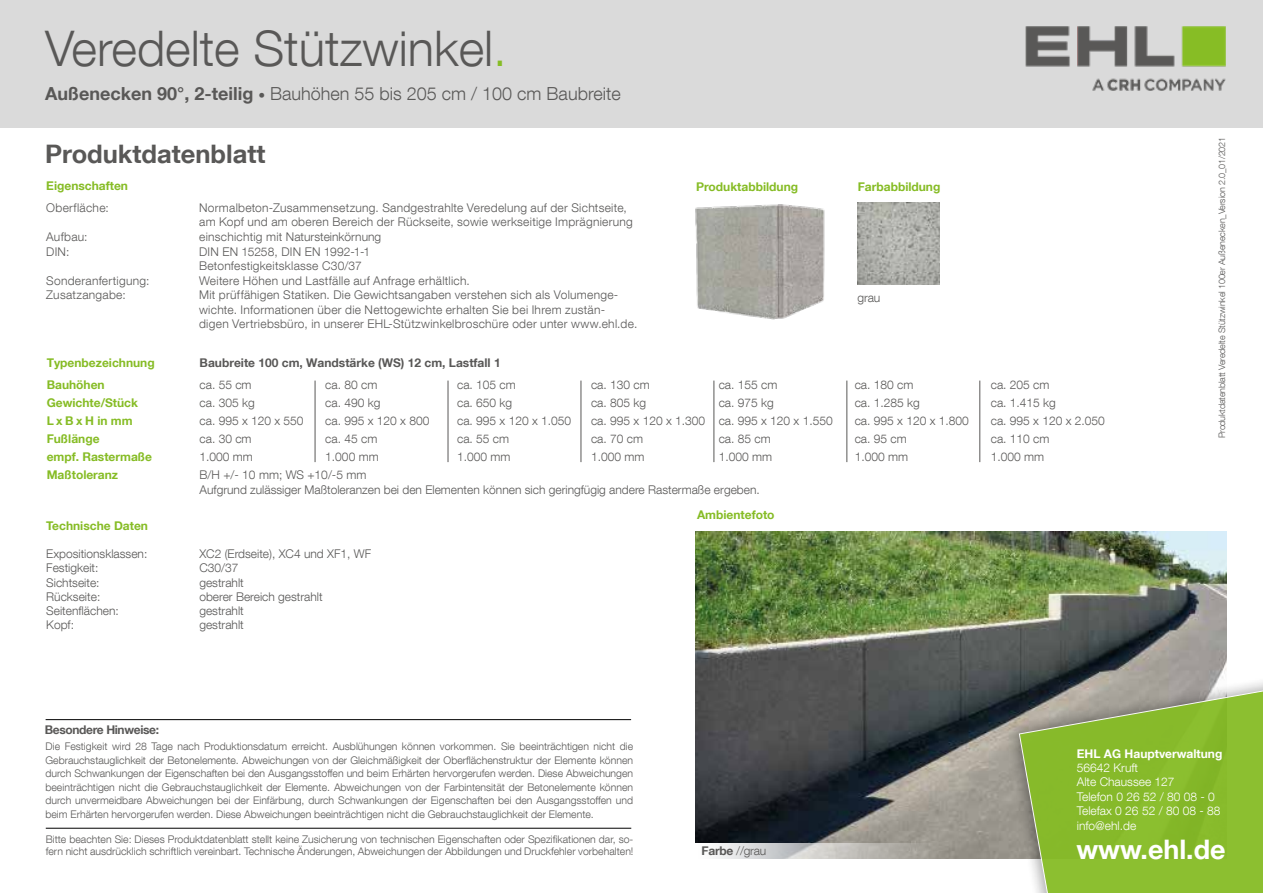
<style>
.page{position:relative;width:1263px;height:893px;background:#fff}
.page>*{position:absolute;margin:0;border:0;box-sizing:border-box;transform-origin:0 0}
.t1{font:300 49.05px "Helvetica Neue LT Com";color:#595857}
.t2{font:700 26.85px "Helvetica Neue LT Com";color:#fff}
.t3{font:700 25.5px "Helvetica Neue LT Com";color:#595857}
.t4{font:300 18px "Helvetica Neue LT Com";color:#595857}
.t5{font:300 12px/18px "Helvetica Neue LT Com";color:#595857}
.t6{font:300 12px/14.5px "Helvetica Neue LT Com";letter-spacing:.025em;color:#595857}
.t7{font:700 12px/18px "Helvetica Neue LT Com";color:#86bc25}
.t8{font:300 12px/14.4px "Helvetica Neue LT Com";color:#fff}
.t9{font:700 12px "Helvetica Neue LT Com";color:#595857}
.t10{font:700 12px "Helvetica Neue LT Com";color:#fff}
.t11{font:700 12px "Helvetica Neue LT Com";letter-spacing:-.03em;color:#595857}
.t12{font:300 12px/14.5px "Helvetica Neue LT Com";letter-spacing:.02em;color:#595857}
.t13{font:300 10.5px/13.5px "Helvetica Neue LT Com";color:#595857;text-align:justify}
.t14{font:300 9px "Helvetica Neue LT Com";letter-spacing:-.02em;color:#595857}
.s1{color:#86bc25}
.s2{font-weight:700}
.s3{font-size:13.5px}
</style>
<div class="page">
<img style="left:695px;top:531px;width:531px;height:327px">
<svg style="left:695px;top:843px;width:241px;height:15px;background:#c9c9c6"></svg>
<div style="left:0;top:0;width:1263px;height:128px;background:#dadada"></div>
<div style="left:1003px;top:671px;width:260px;height:222px;background:#000;opacity:.35"></div>
<svg style="left:1018px;top:684px;width:245px;height:209px;background:#8db640"></svg>
<img style="left:858px;top:203px;width:81px;height:82px">
<img style="left:1026px;top:26px;width:199px;height:65px">
<hr style="left:581px;top:381px;width:1px;height:81px;background:#595857">
<hr style="left:979px;top:381px;width:1px;height:81px;background:#595857">
<hr style="left:846px;top:381px;width:1px;height:81px;background:#595857">
<hr style="left:713px;top:381px;width:1px;height:81px;background:#595857">
<hr style="left:315px;top:381px;width:1px;height:81px;background:#595857">
<hr style="left:448px;top:381px;width:1px;height:81px;background:#595857">
<img style="left:695px;top:204px;width:130px;height:116px">
<hr style="left:46px;top:719px;width:585px;height:1px;background:#000">
<hr style="left:46px;top:828px;width:585px;height:1px;background:#000">
<h1 class="t1" style="left:45px;top:19px;width:463px">Veredelte Stützwinkel<span class="s1">.</span></h1>
<h3 class="t4" style="left:45px;top:83px;width:577px"><span class="s2">Außenecken 90°, 2-teilig</span> <span class="s3">•</span> Bauhöhen 55 bis 205 cm / 100 cm Baubreite</h3>
<h3 class="t3" style="left:45px;top:138px;width:222px">Produktdatenblatt</h3>
<p class="t7" style="left:46px;top:177px;width:83px">Eigenschaften</p>
<p class="t6" style="left:46px;top:200px;width:64px">Oberfläche:</p>
<p class="t12" style="left:46px;top:229px;width:43px">Aufbau:<br>DIN:</p>
<p class="t6" style="left:46px;top:273px;width:105px">Sonderanfertigung:<br>Zusatzangabe:</p>
<p class="t6" style="left:199px;top:200px;width:440px">Normalbeton-Zusammensetzung. Sandgestrahlte Veredelung auf der Sichtseite, am Kopf und am oberen Bereich der Rückseite, sowie werkseitige Imprägnierung einschichtig mit Natursteinkörnung<br>DIN EN 15258, DIN EN 1992-1-1<br>Betonfestigkeitsklasse C30/37<br>Weitere Höhen und Lastfälle auf Anfrage erhältlich.<br>Mit prüffähigen Statiken. Die Gewichtsangaben verstehen sich als Volumenge&shy;wichte. Informationen über die Nettogewichte erhalten Sie bei Ihrem zustän&shy;digen Vertriebsbüro, in unserer EHL-Stützwinkelbroschüre oder unter www.ehl.de.</p>
<p class="t7" style="left:47px;top:353px;width:110px">Typenbezeichnung</p>
<p class="t9" style="left:200px;top:355px;width:303px">Baubreite 100 cm, Wandstärke (WS) 12 cm, Lastfall 1</p>
<p class="t7" style="left:696px;top:177px;width:103px">Produktabbildung</p>
<p class="t7" style="left:858px;top:177px;width:84px">Farbabbildung</p>
<p class="t5" style="left:858px;top:288px;width:24px">grau</p>
<p class="t7" style="left:47px;top:375px;width:107px">Bauhöhen<br>Gewichte/Stück<br>LxBxH in mm<br>Fußlänge<br>empf. Rastermaße<br>Maßtoleranz</p>
<p class="t5" style="left:200px;top:376px;width:106px">ca. 55 cm<br>ca. 305 kg<br>ca. 995 x 120 x 550 ca. 30 cm<br>1.000 mm</p>
<p class="t5" style="left:325px;top:376px;width:106px">ca. 80 cm<br>ca. 490 kg<br>ca. 995 x 120 x 800 ca. 45 cm<br>1.000 mm</p>
<p class="t5" style="left:457px;top:376px;width:116px">ca. 105 cm<br>ca. 650 kg<br>ca. 995 x 120 x 1.050 ca. 55 cm<br>1.000 mm</p>
<p class="t5" style="left:991px;top:376px;width:116px">ca. 205 cm<br>ca. 1.415 kg<br>ca. 995 x 120 x 2.050 ca. 110 cm<br>1.000 mm</p>
<p class="t5" style="left:591px;top:376px;width:116px">ca. 130 cm<br>ca. 805 kg<br>ca. 995 x 120 x 1.300 ca. 70 cm<br>1.000 mm</p>
<p class="t5" style="left:719px;top:376px;width:116px">ca. 155 cm<br>ca. 975 kg<br>ca. 995 x 120 x 1.550 ca. 85 cm<br>1.000 mm</p>
<p class="t5" style="left:855px;top:376px;width:116px">ca. 180 cm<br>ca. 1.285 kg<br>ca. 995 x 120 x 1.800 ca. 95 cm<br>1.000 mm</p>
<p class="t5" style="left:200px;top:467px;width:562px;line-height:15px">B/H +/- 10 mm; WS +10/-5 mm<br>Aufgrund zulässiger Maßtoleranzen bei den Elementen können sich geringfügig andere Rastermaße ergeben.</p>
<p class="t7" style="left:697px;top:505px;width:79px">Ambientefoto</p>
<p class="t7" style="left:46px;top:516px;width:103px">Technische Daten</p>
<p class="t5" style="left:46px;top:545px;width:103px">Expositionsklassen:</p>
<p class="t5" style="left:199px;top:545px;width:173px">XC2 (Erdseite), XC4 und XF1, WF</p>
<p class="t5" style="left:46px;top:559px;width:54px">Festigkeit:</p>
<p class="t5" style="left:199px;top:559px;width:41px">C30/37</p>
<p class="t5" style="left:46px;top:573px;width:55px">Sichtseite:</p>
<p class="t5" style="left:199px;top:573px;width:46px">gestrahlt</p>
<p class="t5" style="left:46px;top:587px;width:56px">Rückseite:</p>
<p class="t5" style="left:199px;top:587px;width:125px">oberer Bereich gestrahlt</p>
<p class="t5" style="left:46px;top:602px;width:74px">Seitenflächen:</p>
<p class="t5" style="left:199px;top:602px;width:46px">gestrahlt</p>
<p class="t5" style="left:46px;top:616px;width:29px">Kopf:</p>
<p class="t5" style="left:199px;top:616px;width:46px">gestrahlt</p>
<p class="t11" style="left:45px;top:722px;width:116px">Besondere Hinweise:</p>
<p class="t14" style="left:1216px;top:438px;width:303px;rotate:-90deg">Produktdatenblatt Veredelte Stützwinkel 100er Außenecken_Version 2.0_01/2021</p>
<p class="t13" style="left:45px;top:739px;width:589px">Die Festigkeit wird 28 Tage nach Produktionsdatum erreicht. Ausblühungen können vorkommen. Sie beeinträchtigen nicht die Gebrauchstauglichkeit der Betonelemente. Abweichungen von der Gleichmäßigkeit der Oberflächenstruktur der Elemente können durch Schwankungen der Eigenschaften bei den Ausgangsstoffen und beim Erhärten hervorgerufen werden. Diese Abweichungen beeinträchtigen nicht die Gebrauchstauglichkeit der Elemente. Abweichungen von der Farbintensität der Betonelemente können durch unvermeidbare Abweichungen bei der Einfärbung, durch Schwankungen der Eigenschaften bei den Ausgangsstoffen und beim Erhärten hervorgerufen werden. Diese Abweichungen beeinträchtigen nicht die Gebrauchstauglichkeit der Elemente.</p>
<p class="t13" style="left:46px;top:833px;width:589px;line-height:12px">Bitte beachten Sie: Dieses Produktdatenblatt stellt keine Zusicherung von technischen Eigenschaften oder Spezifikationen dar, so&shy;fern nicht ausdrücklich schriftlich vereinbart. Technische Änderungen, Abweichungen der Abbildungen und Druckfehler vorbehalten!</p>
<p class="t5" style="left:701px;top:842px;width:66px"><span class="s2">Farbe</span> //grau</p>
<p class="t10" style="left:1077px;top:746px;width:147px">EHL AG Hauptverwaltung</p>
<p class="t8" style="left:1077px;top:760px;width:145px">56642 Kruft<br>Alte Chaussee 127<br>Telefon 0 26 52 / 80 08 - 0<br>Telefax 0 26 52 / 80 08 - 88 info@ehl.de</p>
<h2 class="t2" style="left:1076px;top:832px;width:151px">www.ehl.de</h2>
</div>
